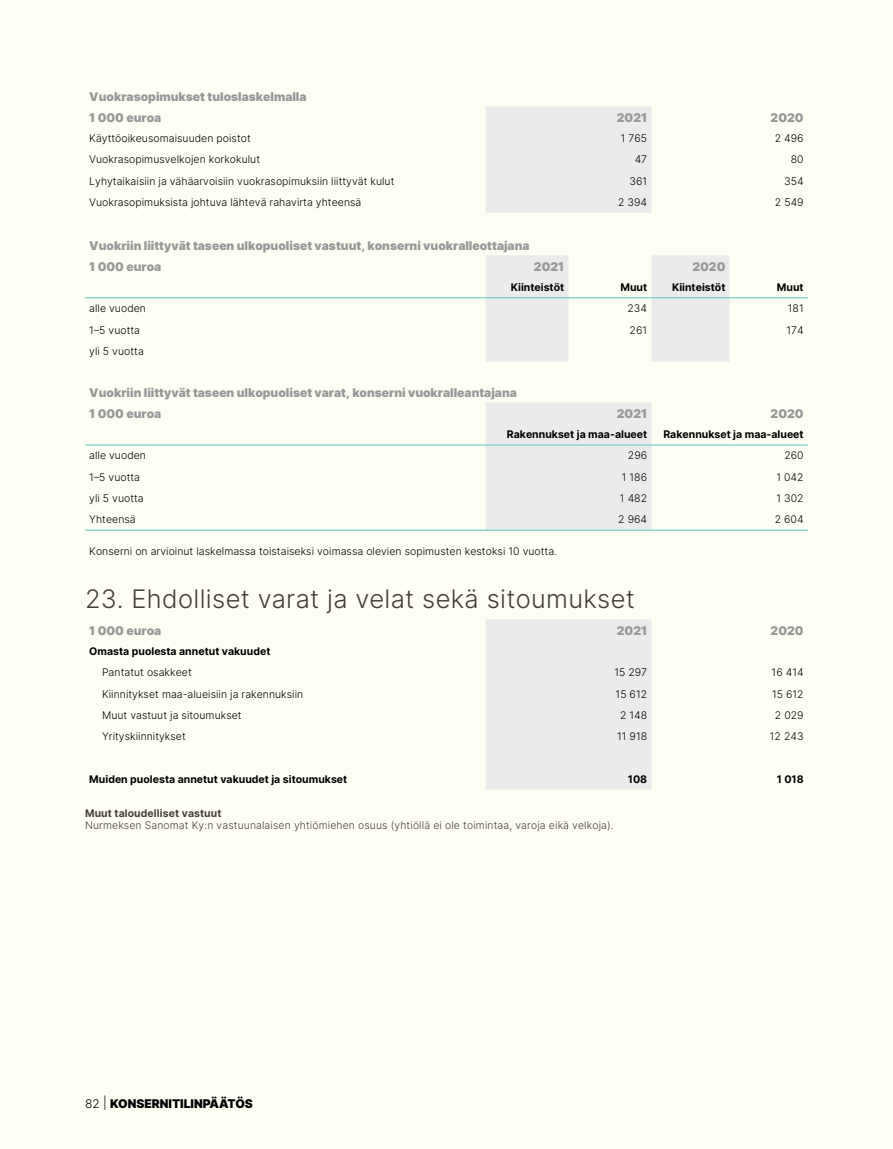
<style>
.page{position:relative;width:893px;height:1149px;background:#fff}
.page>*{position:absolute;margin:0;border:0;box-sizing:border-box;transform-origin:0 0}
.t1{font:300 25.5px "Inter";letter-spacing:.015em;color:#413e3b}
.t2{font:900 12px/21.3px "Inter";color:#989898}
.t3{font:900 12px "Inter";color:#000}
.t4{font:300 10.5px "Inter";letter-spacing:.005em;color:#000}
.t5{font:700 10.5px "Inter";color:#000}
.t6{font:300 10.5px "Inter";letter-spacing:.015em;color:#413e3b}
.t7{font:700 10.5px "Inter";letter-spacing:.01em;color:#413e3b}
.s1{font-weight:300}
</style>
<div class="page">
<div style="left:0;top:0;width:893px;height:1148px;background:#fffef4"></div>
<div style="left:486px;top:106px;width:165px;height:107px;background:#ebebeb"></div>
<div style="left:486px;top:402px;width:165px;height:127px;background:#ebebeb"></div>
<hr style="left:85px;top:444px;width:401px;height:1px;background:#59c4be">
<hr style="left:486px;top:444px;width:165px;height:1px;background:#59c4be">
<hr style="left:651px;top:444px;width:157px;height:1px;background:#59c4be">
<hr style="left:85px;top:529px;width:401px;height:1px;background:#59c4be">
<hr style="left:486px;top:529px;width:165px;height:1px;background:#59c4be">
<hr style="left:651px;top:529px;width:157px;height:1px;background:#59c4be">
<svg style="left:486px;top:255px;width:244px;height:106px"></svg>
<hr style="left:85px;top:297px;width:401px;height:1px;background:#59c4be">
<hr style="left:486px;top:297px;width:82px;height:1px;background:#59c4be">
<hr style="left:568px;top:297px;width:83px;height:1px;background:#59c4be">
<hr style="left:651px;top:297px;width:79px;height:1px;background:#59c4be">
<hr style="left:730px;top:297px;width:78px;height:1px;background:#59c4be">
<div style="left:486px;top:619px;width:165px;height:170px;background:#ebebeb"></div>
<p class="t2" style="left:89px;top:86px;width:219px">Vuokrasopimukset tuloslaskelmalla<br>1 000 euroa</p>
<p class="t2" style="left:617px;top:107px;width:32px">2021</p>
<p class="t2" style="left:771px;top:107px;width:35px">2020</p>
<p class="t4" style="left:89px;top:131px;width:163px">Käyttöoikeusomaisuuden poistot</p>
<p class="t4" style="left:621px;top:131px;width:28px">1 765</p>
<p class="t4" style="left:775px;top:131px;width:30px">2 496</p>
<p class="t4" style="left:89px;top:152px;width:172px">Vuokrasopimusvelkojen korkokulut</p>
<p class="t4" style="left:635px;top:152px;width:14px">47</p>
<p class="t4" style="left:791px;top:152px;width:14px">80</p>
<p class="t4" style="left:89px;top:173px;width:307px">Lyhytaikaisiin ja vähäarvoisiin vuokrasopimuksiin liittyvät kulut</p>
<p class="t4" style="left:629px;top:173px;width:19px">361</p>
<p class="t4" style="left:784px;top:173px;width:21px">354</p>
<p class="t4" style="left:89px;top:194px;width:274px">Vuokrasopimuksista johtuva lähtevä rahavirta yhteensä</p>
<p class="t4" style="left:618px;top:194px;width:31px">2 394</p>
<p class="t4" style="left:775px;top:194px;width:30px">2 549</p>
<p class="t2" style="left:89px;top:234px;width:442px">Vuokriin liittyvät taseen ulkopuoliset vastuut, konserni vuokralleottajana<br>1 000 euroa</p>
<p class="t2" style="left:534px;top:256px;width:32px">2021</p>
<p class="t2" style="left:692px;top:256px;width:35px">2020</p>
<p class="t5" style="left:511px;top:279px;width:55px">Kiinteistöt</p>
<p class="t5" style="left:620px;top:279px;width:28px">Muut</p>
<p class="t5" style="left:672px;top:279px;width:55px">Kiinteistöt</p>
<p class="t5" style="left:777px;top:279px;width:28px">Muut</p>
<p class="t4" style="left:89px;top:301px;width:58px">alle vuoden</p>
<p class="t4" style="left:627px;top:301px;width:21px">234</p>
<p class="t4" style="left:788px;top:301px;width:17px">181</p>
<p class="t4" style="left:89px;top:322px;width:52px">1–5 vuotta</p>
<p class="t4" style="left:630px;top:322px;width:19px">261</p>
<p class="t4" style="left:786px;top:322px;width:19px">174</p>
<p class="t4" style="left:89px;top:343px;width:56px">yli 5 vuotta</p>
<p class="t2" style="left:89px;top:381px;width:429px">Vuokriin liittyvät taseen ulkopuoliset varat, konserni vuokralleantajana<br>1 000 euroa</p>
<p class="t2" style="left:617px;top:403px;width:32px">2021</p>
<p class="t2" style="left:771px;top:403px;width:35px">2020</p>
<p class="t5" style="left:507px;top:426px;width:142px">Rakennukset ja maa-alueet</p>
<p class="t5" style="left:663px;top:426px;width:142px">Rakennukset ja maa-alueet</p>
<p class="t4" style="left:89px;top:448px;width:58px">alle vuoden</p>
<p class="t4" style="left:628px;top:448px;width:21px">296</p>
<p class="t4" style="left:784px;top:448px;width:21px">260</p>
<p class="t4" style="left:89px;top:469px;width:52px">1–5 vuotta</p>
<p class="t4" style="left:622px;top:469px;width:27px">1 186</p>
<p class="t4" style="left:776px;top:469px;width:29px">1 042</p>
<p class="t4" style="left:89px;top:490px;width:56px">yli 5 vuotta</p>
<p class="t4" style="left:620px;top:490px;width:29px">1 482</p>
<p class="t4" style="left:776px;top:490px;width:29px">1 302</p>
<p class="t4" style="left:89px;top:511px;width:48px">Yhteensä</p>
<p class="t4" style="left:618px;top:511px;width:30px">2 964</p>
<p class="t4" style="left:775px;top:511px;width:30px">2 604</p>
<p class="t4" style="left:89px;top:543px;width:469px">Konserni on arvioinut laskelmassa toistaiseksi voimassa olevien sopimusten kestoksi 10 vuotta.</p>
<h1 class="t1" style="left:85px;top:579px;width:551px">23. Ehdolliset varat ja velat sekä sitoumukset</h1>
<p class="t2" style="left:89px;top:619px;width:74px">1 000 euroa</p>
<p class="t2" style="left:617px;top:619px;width:32px">2021</p>
<p class="t2" style="left:771px;top:619px;width:35px">2020</p>
<p class="t5" style="left:89px;top:643px;width:183px">Omasta puolesta annetut vakuudet</p>
<p class="t4" style="left:102px;top:664px;width:91px">Pantatut osakkeet</p>
<p class="t4" style="left:614px;top:664px;width:34px">15 297</p>
<p class="t4" style="left:772px;top:664px;width:34px">16 414</p>
<p class="t4" style="left:102px;top:686px;width:203px">Kiinnitykset maa-alueisiin ja rakennuksiin</p>
<p class="t4" style="left:616px;top:686px;width:33px">15 612</p>
<p class="t4" style="left:772px;top:686px;width:33px">15 612</p>
<p class="t4" style="left:102px;top:707px;width:141px">Muut vastuut ja sitoumukset</p>
<p class="t4" style="left:620px;top:707px;width:29px">2 148</p>
<p class="t4" style="left:775px;top:707px;width:30px">2 029</p>
<p class="t4" style="left:102px;top:728px;width:85px">Yrityskiinnitykset</p>
<p class="t4" style="left:617px;top:728px;width:32px">11 918</p>
<p class="t4" style="left:770px;top:728px;width:35px">12 243</p>
<p class="t5" style="left:89px;top:771px;width:260px">Muiden puolesta annetut vakuudet ja sitoumukset</p>
<p class="t5" style="left:628px;top:771px;width:21px">108</p>
<p class="t5" style="left:777px;top:771px;width:28px">1 018</p>
<p class="t7" style="left:85px;top:805px;width:138px">Muut taloudelliset vastuut</p>
<p class="t6" style="left:85px;top:817px;width:530px">Nurmeksen Sanomat Ky:n vastuunalaisen yhtiömiehen osuus (yhtiöllä ei ole toimintaa, varoja eikä velkoja).</p>
<p class="t3" style="left:85px;top:1094px;width:169px"><span class="s1">82 |</span> KONSERNITILINPÄÄTÖS</p>
</div>
